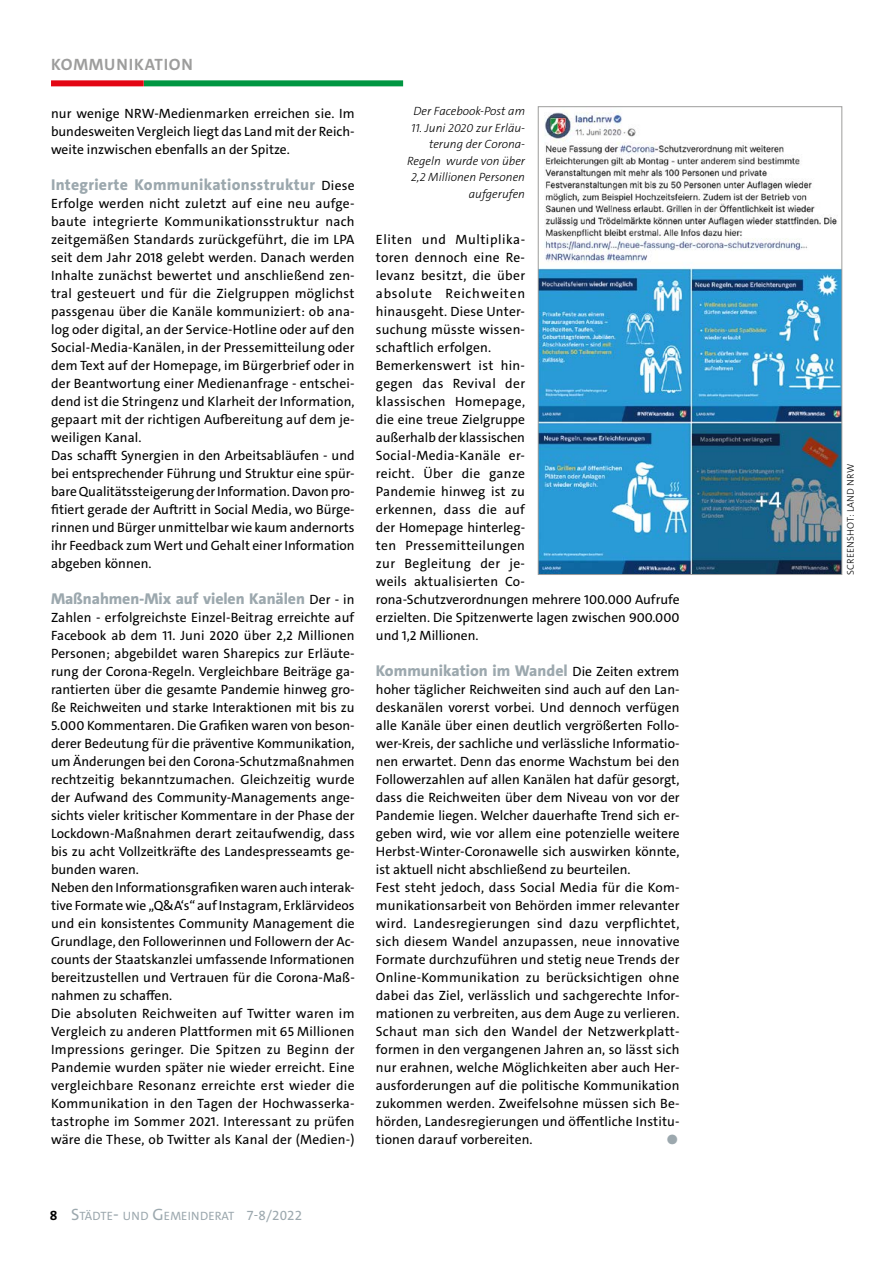
<style>
.page{position:relative;width:893px;height:1263px;background:#fff}
.page>*{position:absolute;margin:0;border:0;box-sizing:border-box;transform-origin:0 0}
.t1{font:700 16.5px "The Sans C5";letter-spacing:.04em;color:#9d9d9c}
.t2{font:800 15.75px "The Sans C5";letter-spacing:.005em;color:#9ca8ae}
.t3{font:13.5px/18px "The Sans C5";letter-spacing:.005em;color:#000}
.t4{font:13.5px "The Sans C5";color:#9ca8ae}
.t5{font:12.15px "The Sans C5";letter-spacing:.015em;color:#9ca8ae}
.t6{font:italic 300 12px/16.5px "The Sans C5";color:#000;text-align:right}
.t7{font:300 9.75px "The Sans C5";letter-spacing:.02em;color:#000}
.s1{font-weight:400;font-size:13.5px;color:#000}
.s2{font-weight:700;font-size:13.5px;color:#000}
.s3{font-size:16.5px}
.s4{font-size:17.25px}
.s5{font-size:13.5px}
</style>
<div class="page">
<div style="left:51px;top:80px;width:93px;height:6px;background:#e30613"></div>
<div style="left:144px;top:80px;width:259px;height:6px;background:#009641"></div>
<img style="left:540px;top:111px;width:300px;height:462px">
<div style="left:538px;top:106px;width:304px;height:469px;border:1px solid #9d9d9c"></div>
<p class="t1" style="left:51px;top:54px;width:143px">KOMMUNIKATION</p>
<p class="t3" style="left:51px;top:104px;width:305px;text-align:justify">nur wenige NRW-Medienmarken erreichen sie. Im bundesweiten Vergleich liegt das Land mit der Reich&shy;weite inzwischen ebenfalls an der Spitze.</p>
<p class="t2" style="left:51px;top:174px;width:305px">Integrierte Kommunikationsstruktur <span class="s1">Diese</span></p>
<p class="t3" style="left:51px;top:194px;width:305px">Erfolge werden nicht zuletzt auf eine neu aufge&shy;baute integrierte Kommunikationsstruktur nach zeitgemäßen Standards zurückgeführt, die im LPA seit dem Jahr 2018 gelebt werden. Danach werden Inhalte zunächst bewertet und anschließend zen&shy;tral gesteuert und für die Zielgruppen möglichst passgenau über die Kanäle kommuniziert: ob ana&shy;log oder digital, an der Service-Hotline oder auf den Social-Media-Kanälen, in der Pressemitteilung oder dem Text auf der Homepage, im Bürgerbrief oder in der Beantwortung einer Medienanfrage - entschei&shy;dend ist die Stringenz und Klarheit der Information, gepaart mit der richtigen Aufbereitung auf dem je&shy;weiligen Kanal.<br>Das schafft Synergien in den Arbeitsabläufen - und bei entsprechender Führung und Struktur eine spür&shy;bare Qualitätssteigerung der Information. Davon pro&shy;fitiert gerade der Auftritt in Social Media, wo Bürge&shy;rinnen und Bürger unmittelbar wie kaum andernorts ihr Feedback zum Wert und Gehalt einer Information abgeben können.</p>
<p class="t2" style="left:51px;top:588px;width:305px">Maßnahmen-Mix auf vielen Kanälen <span class="s1">Der - in</span></p>
<p class="t3" style="left:51px;top:608px;width:305px">Zahlen - erfolgreichste Einzel-Beitrag erreichte auf Facebook ab dem 11. Juni 2020 über 2,2 Millionen Personen; abgebildet waren Sharepics zur Erläute&shy;rung der Corona-Regeln. Vergleichbare Beiträge ga&shy;rantierten über die gesamte Pandemie hinweg gro&shy;ße Reichweiten und starke Interaktionen mit bis zu 5.000 Kommentaren. Die Grafiken waren von beson&shy;derer Bedeutung für die präventive Kommunikation, um Änderungen bei den Corona-Schutzmaßnahmen rechtzeitig bekanntzumachen. Gleichzeitig wurde der Aufwand des Community-Managements ange&shy;sichts vieler kritischer Kommentare in der Phase der Lockdown-Maßnahmen derart zeitaufwendig, dass bis zu acht Vollzeitkräfte des Landespresseamts ge&shy;bunden waren.<br>Neben den Informationsgrafiken waren auch interak&shy;tive Formate wie „Q&amp;A‘s“ auf Instagram, Erklärvideos und ein konsistentes Community Management die Grundlage, den Followerinnen und Followern der Ac&shy;counts der Staatskanzlei umfassende Informationen bereitzustellen und Vertrauen für die Corona-Maß&shy;nahmen zu schaffen.<br>Die absoluten Reichweiten auf Twitter waren im Vergleich zu anderen Plattformen mit 65 Millionen Impressions geringer. Die Spitzen zu Beginn der Pandemie wurden später nie wieder erreicht. Eine vergleichbare Resonanz erreichte erst wieder die Kommunikation in den Tagen der Hochwasserka&shy;tastrophe im Sommer 2021. Interessant zu prüfen wäre die These, ob Twitter als Kanal der (Medien-)</p>
<p class="t6" style="left:413px;top:103px;width:113px">Der Facebook-Post am</p>
<p class="t6" style="left:407px;top:119px;width:119px">11. Juni 2020 zur Erläu&shy;terung der Corona-<br>Regeln wurde von über<br>2,2 Millionen Personen aufgerufen</p>
<p class="t3" style="left:376px;top:230px;width:305px">Eliten und Multiplika-<br>toren dennoch eine Re-<br>levanz besitzt, die über<br>absolute Reichweiten<br>hinausgeht. Diese Unter-<br>suchung müsste wissen-<br>schaftlich erfolgen.<br>Bemerkenswert ist hin-<br>gegen das Revival der<br>klassischen Homepage,<br>die eine treue Zielgruppe<br>außerhalb der klassischen<br>Social-Media-Kanäle er-<br>reicht. Über die ganze<br>Pandemie hinweg ist zu<br>erkennen, dass die auf<br>der Homepage hinterleg-<br>ten Pressemitteilungen<br>zur Begleitung der je-<br>weils aktualisierten Co&shy;rona-Schutzverordnungen mehrere 100.000 Aufrufe erzielten. Die Spitzenwerte lagen zwischen 900.000 und 1,2 Millionen.</p>
<p class="t2" style="left:376px;top:660px;width:305px">Kommunikation im Wandel <span class="s1">Die Zeiten extrem</span></p>
<p class="t3" style="left:376px;top:680px;width:305px">hoher täglicher Reichweiten sind auch auf den Lan&shy;deskanälen vorerst vorbei. Und dennoch verfügen alle Kanäle über einen deutlich vergrößerten Follo&shy;wer-Kreis, der sachliche und verlässliche Informatio&shy;nen erwartet. Denn das enorme Wachstum bei den Followerzahlen auf allen Kanälen hat dafür gesorgt, dass die Reichweiten über dem Niveau von vor der Pandemie liegen. Welcher dauerhafte Trend sich er&shy;geben wird, wie vor allem eine potenzielle weitere Herbst-Winter-Coronawelle sich auswirken könnte, ist aktuell nicht abschließend zu beurteilen.<br>Fest steht jedoch, dass Social Media für die Kom&shy;munikationsarbeit von Behörden immer relevanter wird. Landesregierungen sind dazu verpflichtet, sich diesem Wandel anzupassen, neue innovative Formate durchzuführen und stetig neue Trends der Online-Kommunikation zu berücksichtigen ohne dabei das Ziel, verlässlich und sachgerechte Infor&shy;mationen zu verbreiten, aus dem Auge zu verlieren.<br>Schaut man sich den Wandel der Netzwerkplatt&shy;formen in den vergangenen Jahren an, so lässt sich nur erahnen, welche Möglichkeiten aber auch Her&shy;ausforderungen auf die politische Kommunikation zukommen werden. Zweifelsohne müssen sich Be&shy;hörden, Landesregierungen und öffentliche Institu&shy;tionen darauf vorbereiten.</p>
<p class="t4" style="left:666px;top:1130px;width:13px">◼</p>
<p class="t5" style="left:50px;top:1208px;width:254px"><span class="s2">8</span> <span class="s3">S</span>TÄDTE<span class="s4">-</span> UND <span class="s3">G</span>EMEINDERAT <span class="s5">7-8/2022</span></p>
<p class="t7" style="left:844px;top:575px;width:112px;rotate:-90deg">SCREENSHOT: LAND NRW</p>
</div>
